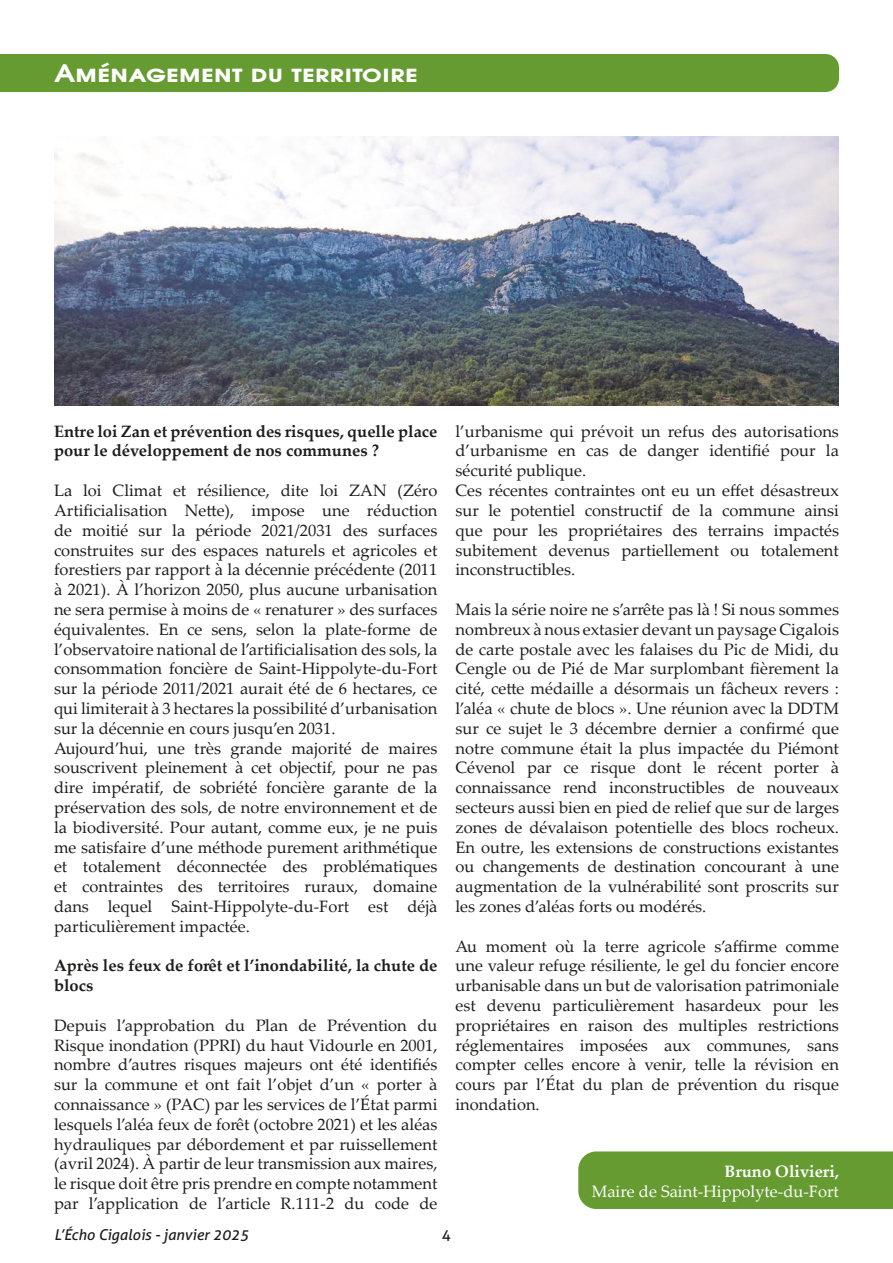
<style>
.page{position:relative;width:893px;height:1263px;background:#fff}
.page>*{position:absolute;margin:0;border:0;box-sizing:border-box;transform-origin:0 0}
.t1{font:700 24px "Te X Gyre Adventor";color:#fff;scale:1.2 1}
.t2{font:16.5px/19.8px "Palatino Linotype";color:#1d1d1b;text-align:justify}
.t3{font:700 16.5px/19.8px "Palatino Linotype";color:#1d1d1b}
.t4{font:16.5px "Palatino Linotype";color:#fff}
.t5{font:700 16.5px "Palatino Linotype";color:#fff}
.t6{font:italic 15px "Aller";color:#1d1d1b}
.t7{font:15px "Aller";color:#1d1d1b}
</style>
<div class="page">
<div style="left:0;top:54px;width:839px;height:38px;background:#659b30"></div>
<img style="left:54px;top:136px;width:785px;height:270px">
<div style="left:578px;top:1151px;width:315px;height:58px;background:#659b30"></div>
<h1 class="t1" style="left:54px;top:52px;width:305px">Aménagement du territoire</h1>
<p class="t3" style="left:54px;top:421px;width:385px">Entre loi Zan et prévention des risques, quelle place pour le développement de nos communes ?</p>
<p class="t2" style="left:54px;top:480px;width:385px;text-align:left">La loi Climat et résilience, dite loi ZAN (Zéro Artificialisation Nette), impose une réduction de moitié sur la période 2021/2031 des surfaces construites sur des espaces naturels et agricoles et forestiers par rapport à la décennie précédente (2011 à 2021). À l’horizon 2050, plus aucune urbanisation ne sera permise à moins de « renaturer » des surfaces équivalentes. En ce sens, selon la plate-forme de l’observatoire national de l’artificialisation des sols, la consommation foncière de Saint-Hippolyte-du-Fort sur la période 2011/2021 aurait été de 6 hectares, ce qui limiterait à 3 hectares la possibilité d’urbanisation sur la décennie en cours jusqu’en 2031.<br>Aujourd’hui, une très grande majorité de maires souscrivent pleinement à cet objectif, pour ne pas dire impératif, de sobriété foncière garante de la préservation des sols, de notre environnement et de la biodiversité. Pour autant, comme eux, je ne puis me satisfaire d’une méthode purement arithmétique et totalement déconnectée des problématiques et contraintes des territoires ruraux, domaine dans lequel Saint-Hippolyte-du-Fort est déjà particulièrement impactée.</p>
<p class="t3" style="left:54px;top:955px;width:385px">Après les feux de forêt et l’inondabilité, la chute de blocs</p>
<p class="t2" style="left:54px;top:1014px;width:385px">Depuis l’approbation du Plan de Prévention du Risque inondation (PPRI) du haut Vidourle en 2001, nombre d’autres risques majeurs ont été identifiés sur la commune et ont fait l’objet d’un « porter à connaissance » (PAC) par les services de l’État parmi lesquels l’aléa feux de forêt (octobre 2021) et les aléas hydrauliques par débordement et par ruissellement (avril 2024). À partir de leur transmission aux maires, le risque doit être pris prendre en compte notamment par l’application de l’article R.111-2 du code de</p>
<p class="t2" style="left:455px;top:420px;width:385px;text-align:left">l’urbanisme qui prévoit un refus des autorisations d’urbanisme en cas de danger identifié pour la sécurité publique.<br>Ces récentes contraintes ont eu un effet désastreux sur le potentiel constructif de la commune ainsi que pour les propriétaires des terrains impactés subitement devenus partiellement ou totalement inconstructibles.</p>
<p class="t2" style="left:455px;top:599px;width:385px">Mais la série noire ne s’arrête pas là ! Si nous sommes nombreux à nous extasier devant un paysage Cigalois de carte postale avec les falaises du Pic de Midi, du Cengle ou de Pié de Mar surplombant fièrement la cité, cette médaille a désormais un fâcheux revers : l’aléa « chute de blocs ». Une réunion avec la DDTM sur ce sujet le 3 décembre dernier a confirmé que notre commune était la plus impactée du Piémont Cévenol par ce risque dont le récent porter à connaissance rend inconstructibles de nouveaux secteurs aussi bien en pied de relief que sur de larges zones de dévalaison potentielle des blocs rocheux.<br>En outre, les extensions de constructions existantes ou changements de destination concourant à une augmentation de la vulnérabilité sont proscrits sur les zones d’aléas forts ou modérés.</p>
<p class="t2" style="left:455px;top:935px;width:385px">Au moment où la terre agricole s’affirme comme une valeur refuge résiliente, le gel du foncier encore urbanisable dans un but de valorisation patrimoniale est devenu particulièrement hasardeux pour les propriétaires en raison des multiples restrictions réglementaires imposées aux communes, sans compter celles encore à venir, telle la révision en cours par l’État du plan de prévention du risque inondation.</p>
<p class="t5" style="left:724px;top:1159px;width:116px">Bruno Olivieri,</p>
<p class="t4" style="left:592px;top:1179px;width:249px">Maire de Saint-Hippolyte-du-Fort</p>
<p class="t6" style="left:54px;top:1225px;width:196px">L’Écho Cigalois - janvier 2025</p>
<p class="t7" style="left:442px;top:1225px;width:10px">4</p>
</div>
